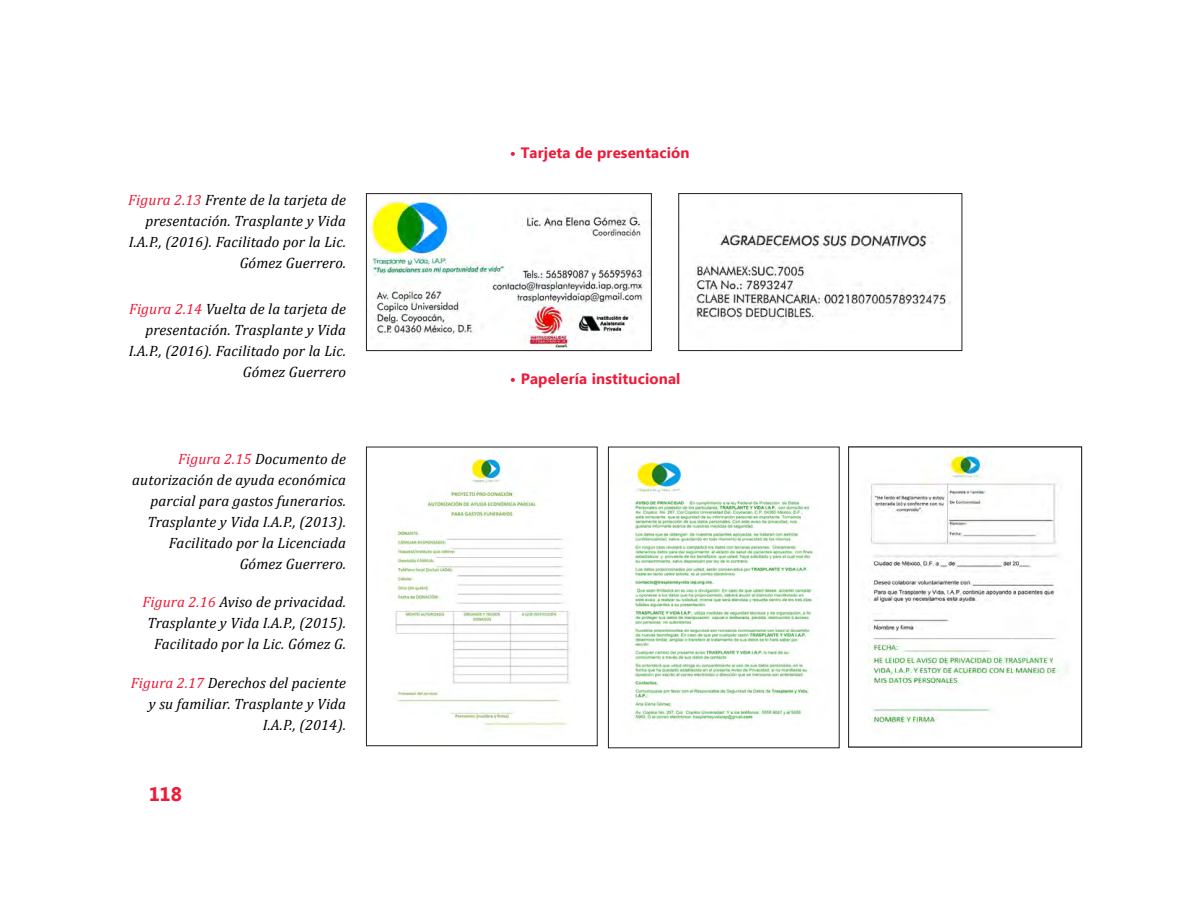
<style>
.page{position:relative;width:1188px;height:918px;background:#fff}
.page>*{position:absolute;margin:0;border:0;box-sizing:border-box;transform-origin:0 0}
.t1{font:700 19.5px "Ebrima";color:#ed1a38}
.t2{font:italic 15px/21px "Cambria";letter-spacing:.01em;color:#000;text-align:right}
.t3{font:700 15px "Ebrima";letter-spacing:.01em;color:#ed1a38}
.s1{color:#ed1a38}
</style>
<div class="page">
<img style="left:369px;top:196px;width:275px;height:152px">
<div style="left:366px;top:194px;width:285px;height:157px;border:1px solid #231f20"></div>
<img style="left:695px;top:230px;width:256px;height:92px">
<div style="left:679px;top:193px;width:283px;height:158px;border:1px solid #231f20"></div>
<img style="left:394px;top:455px;width:176px;height:271px">
<div style="left:366px;top:447px;width:231px;height:299px;border:1px solid #231f20"></div>
<img style="left:633px;top:455px;width:181px;height:267px">
<img style="left:868px;top:452px;width:199px;height:273px">
<p class="t2" style="left:128px;top:189px;width:219px"><span class="s1">Figura 2.13</span> Frente de la tarjeta de presentación. Trasplante y Vida<br>I.A.P., (2016). Facilitado por la Lic.<br>Gómez Guerrero.</p>
<p class="t2" style="left:129px;top:298px;width:219px"><span class="s1">Figura 2.14</span> Vuelta de la tarjeta de presentación. Trasplante y Vida<br>I.A.P., (2016). Facilitado por la Lic.<br>Gómez Guerrero</p>
<p class="t2" style="left:132px;top:448px;width:215px"><span class="s1">Figura 2.15</span> Documento de autorización de ayuda económica parcial para gastos funerarios.<br>Trasplante y Vida I.A.P., (2013).<br>Facilitado por la Licenciada<br>Gómez Guerrero.</p>
<p class="t2" style="left:143px;top:591px;width:205px"><span class="s1">Figura 2.16</span> Aviso de privacidad.<br>Trasplante y Vida I.A.P., (2015).<br>Facilitado por la Lic. Gómez G.</p>
<p class="t2" style="left:131px;top:672px;width:217px"><span class="s1">Figura 2.17</span> Derechos del paciente y su familiar. Trasplante y Vida<br>I.A.P., (2014).</p>
<h1 class="t1" style="left:149px;top:779px;width:35px">118</h1>
<p class="t3" style="left:510px;top:142px;width:181px">• Tarjeta de presentación</p>
<p class="t3" style="left:510px;top:368px;width:172px">• Papelería institucional</p>
</div>
